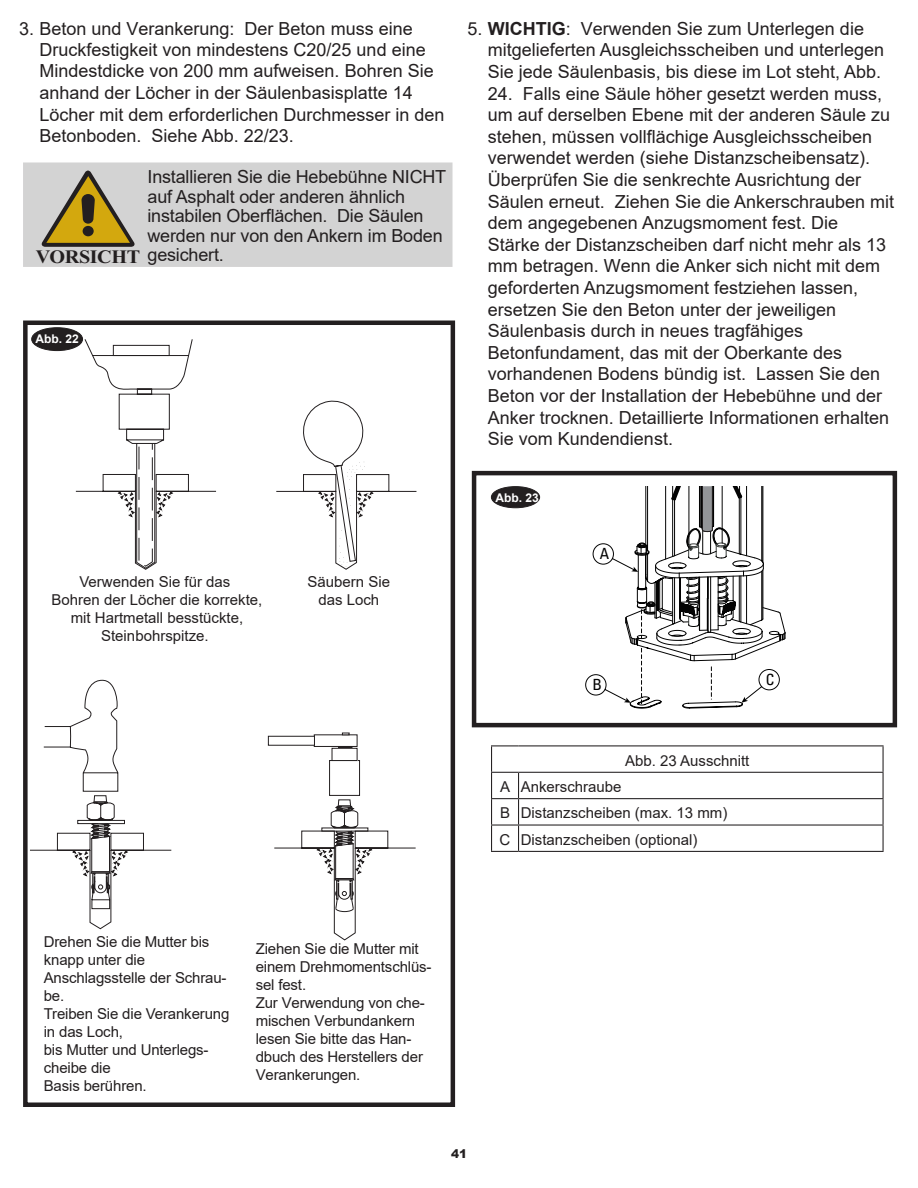
<style>
.page{position:relative;width:918px;height:1188px;background:#fff}
.page>*{position:absolute;margin:0;border:0;box-sizing:border-box;transform-origin:0 0}
.t1{font:18px/21.6px "Arial";color:#231f20}
.t2{font:condensed 15.45px "Univers";color:#030303}
.t3{font:15px/18px "Arial";letter-spacing:-.01em;color:#231f20}
.t4{font:700 12px "Arial";color:#fff}
.t5{font:900 12px "Arial";color:#231f20}
.s1{font-family:"Times New Roman";font-weight:700;font-size:19.05px}
.s2{font-weight:700}
</style>
<div class="page">
<div style="left:472px;top:471px;width:425px;height:256px;border:4px solid #231f20"></div>
<svg style="left:585px;top:486px;width:201px;height:223px"></svg>
<div style="left:23px;top:321px;width:432px;height:786px;border:4px solid #231f20"></div>
<div style="left:32px;top:328px;width:51px;height:23px;background:#231f20;border-radius:50%"></div>
<div style="left:31px;top:327px;width:52px;height:24px;border:1px solid #231f20;border-radius:50%"></div>
<svg style="left:28px;top:167px;width:420px;height:95px;fill:#d3d3d3"></svg>
<div style="left:491px;top:487px;width:49px;height:21px;background:#231f20;border-radius:50%"></div>
<div style="left:491px;top:486px;width:49px;height:22px;border:1px solid #231f20;border-radius:50%"></div>
<hr style="left:519px;top:745px;width:365px;height:1px;background:#231f20">
<hr style="left:519px;top:772px;width:365px;height:1px;background:#231f20">
<hr style="left:519px;top:798px;width:365px;height:1px;background:#231f20">
<hr style="left:519px;top:824px;width:365px;height:2px;background:#231f20">
<svg style="left:883px;top:746px;width:1px;height:105px"></svg>
<svg style="left:491px;top:745px;width:28px;height:107px"></svg>
<hr style="left:519px;top:851px;width:365px;height:1px;background:#231f20">
<svg style="left:75px;top:339px;width:342px;height:231px"></svg>
<svg style="left:30px;top:679px;width:386px;height:262px"></svg>
<p class="t1" style="left:40px;top:18px;width:407px;text-indent:-20px">3. Beton und Verankerung: Der Beton muss eine Druckfestigkeit von mindestens C20/25 und eine Mindestdicke von 200 mm aufweisen. Bohren Sie anhand der Löcher in der Säulenbasisplatte 14<br>Löcher mit dem erforderlichen Durchmesser in den Betonboden. Siehe Abb. 22/23.</p>
<p class="t1" style="left:148px;top:167px;width:300px;line-height:19.5px">Installieren Sie die Hebebühne NICHT auf Asphalt oder anderen ähnlich instabilen Oberflächen. Die Säulen werden nur von den Ankern im Boden</p>
<p class="t1" style="left:36px;top:244px;width:190px"><span class="s1">VORSICHT</span> gesichert.</p>
<p class="t4" style="left:35px;top:330px;width:45px">Abb. 22</p>
<p class="t3" style="left:52px;top:573px;width:212px;text-align:center">Verwenden Sie für das<br>Bohren der Löcher die korrekte, mit Hartmetall besstückte,<br>Steinbohrspitze.</p>
<p class="t3" style="left:308px;top:573px;width:84px;text-align:center">Säubern Sie das Loch</p>
<p class="t1" style="left:488px;top:17px;width:398px;text-indent:-20px">5. <span class="s2">WICHTIG</span>: Verwenden Sie zum Unterlegen die mitgelieferten Ausgleichsscheiben und unterlegen<br>Sie jede Säulenbasis, bis diese im Lot steht, Abb.</p>
<p class="t1" style="left:488px;top:82px;width:408px">24. Falls eine Säule höher gesetzt werden muss, um auf derselben Ebene mit der anderen Säule zu stehen, müssen vollflächige Ausgleichsscheiben verwendet werden (siehe Distanzscheibensatz).<br>Überprüfen Sie die senkrechte Ausrichtung der Säulen erneut. Ziehen Sie die Ankerschrauben mit dem angegebenen Anzugsmoment fest. Die Stärke der Distanzscheiben darf nicht mehr als 13 mm betragen. Wenn die Anker sich nicht mit dem geforderten Anzugsmoment festziehen lassen, ersetzen Sie den Beton unter der jeweiligen Säulenbasis durch in neues tragfähiges Betonfundament, das mit der Oberkante des vorhandenen Bodens bündig ist. Lassen Sie den Beton vor der Installation der Hebebühne und der Anker trocknen. Detaillierte Informationen erhalten Sie vom Kundendienst.</p>
<p class="t4" style="left:495px;top:489px;width:45px">Abb. 23</p>
<p class="t2" style="left:600px;top:544px;width:11px">A</p>
<p class="t2" style="left:593px;top:675px;width:11px">B</p>
<p class="t2" style="left:766px;top:669px;width:10px">C</p>
<p class="t3" style="left:625px;top:751px;width:126px">Abb. 23 Ausschnitt</p>
<p class="t3" style="left:500px;top:773px;width:229px;line-height:26.4px">A Ankerschraube<br>B Distanzscheiben (max. 13 mm)<br>C Distanzscheiben (optional)</p>
<p class="t3" style="left:44px;top:933px;width:187px">Drehen Sie die Mutter bis knapp unter die<br>Anschlagsstelle der Schrau&shy;be.<br>Treiben Sie die Verankerung in das Loch,<br>bis Mutter und Unterlegs&shy;cheibe die<br>Basis berühren.</p>
<p class="t3" style="left:256px;top:940px;width:177px">Ziehen Sie die Mutter mit einem Drehmomentschlüs&shy;sel fest.<br>Zur Verwendung von che&shy;mischen Verbundankern lesen Sie bitte das Han&shy;dbuch des Herstellers der<br>Verankerungen.</p>
<p class="t5" style="left:451px;top:1145px;width:18px">41</p>
</div>
